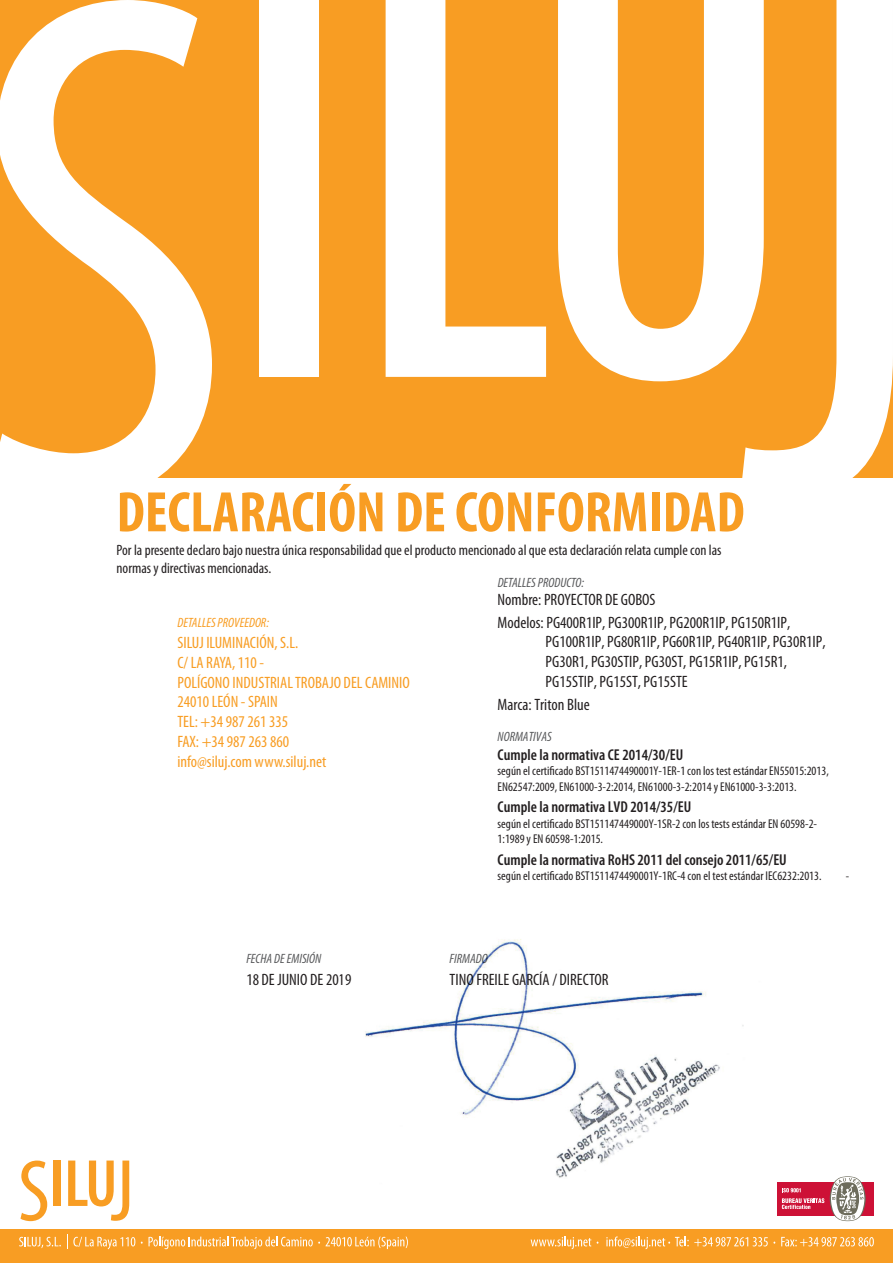
<style>
.page{position:relative;width:893px;height:1263px;background:#fff}
.page>*{position:absolute;margin:0;border:0;box-sizing:border-box;transform-origin:0 0}
.t1{font:700 condensed 57.6px "Myriad Pro";color:#f89d23}
.t2{font:condensed 16.5px/19.8px "Myriad Pro";color:#231f20}
.t3{font:condensed 16.5px/19.8px "Myriad Pro";color:#f89d23}
.t4{font:600 condensed 15.75px "Myriad Pro";color:#231f20}
.t5{font:condensed 15px/18px "Myriad Pro";color:#231f20}
.t6{font:italic condensed 13.5px "Myriad Pro";color:#57585a}
.t7{font:italic condensed 13.5px "Myriad Pro";color:#f89d23}
.t8{font:condensed 12.75px/15.3px "Myriad Pro";color:#231f20}
.t9{font:condensed 12px "Myriad Pro";color:#231f20}
</style>
<div class="page">
<svg style="left:20px;top:1160px;width:27px;height:61px"></svg>
<div style="left:53px;top:1160px;width:7px;height:46px;background:#f89d23"></div>
<svg style="left:68px;top:1160px;width:61px;height:61px"></svg>
<div style="left:0;top:1230px;width:893px;height:33px;background:#f89d23"></div>
<svg style="left:19px;top:1237px;width:42px;height:11px"></svg>
<svg style="left:67px;top:1234px;width:68px;height:15px"></svg>
<svg style="left:149px;top:1236px;width:171px;height:13px"></svg>
<svg style="left:326px;top:1236px;width:82px;height:13px"></svg>
<svg style="left:531px;top:1236px;width:60px;height:13px"></svg>
<svg style="left:606px;top:1236px;width:169px;height:13px"></svg>
<svg style="left:781px;top:1237px;width:93px;height:9px"></svg>
<div style="left:777px;top:1182px;width:97px;height:33px;background:#cd1136"></div>
<svg style="left:830px;top:1176px;width:36px;height:45px"></svg>
<svg style="left:782px;top:1188px;width:19px;height:4px"></svg>
<svg style="left:782px;top:1198px;width:42px;height:11px"></svg>
<div style="left:0;top:0;width:893px;height:478px;background:#f89d23"></div>
<svg style="left:0;top:0;width:212px;height:478px"></svg>
<div style="left:259px;top:0;width:60px;height:377px;background:#fff"></div>
<svg style="left:386px;top:0;width:160px;height:377px"></svg>
<svg style="left:558px;top:0;width:182px;height:381px;fill:#fff"></svg>
<svg style="left:740px;top:0;width:153px;height:478px;fill:#fff"></svg>
<img style="left:365px;top:939px;width:379px;height:239px">
<h1 class="t1" style="left:117px;top:476px;width:630px">DECLARACIÓN DE CONFORMIDAD</h1>
<p class="t5" style="left:117px;top:542px;width:606px">Por la presente declaro bajo nuestra única responsabilidad que el producto mencionado al que esta declaración relata cumple con las normas y directivas mencionadas.</p>
<p class="t6" style="left:498px;top:575px;width:88px">DETALLES PRODUCTO:</p>
<p class="t7" style="left:177px;top:615px;width:93px">DETALLES PROVEEDOR:</p>
<p class="t3" style="left:177px;top:633px;width:234px">SILUJ ILUMINACIÓN, S.L.<br>C/ LA RAYA, 110 -<br>POLÍGONO INDUSTRIALTROBAJO DEL CAMINIO<br>24010 LEÓN - SPAIN<br>TEL: +34 987 261 335<br>FAX: +34 987 263 860<br>info@siluj.com www.siluj.net</p>
<p class="t2" style="left:498px;top:588px;width:294px;line-height:22.8px">Nombre: PROYECTOR DE GOBOS<br>Modelos: PG400R1IP, PG300R1IP, PG200R1IP, PG150R1IP,</p>
<p class="t2" style="left:546px;top:632px;width:281px">PG100R1IP, PG80R1IP, PG60R1IP, PG40R1IP, PG30R1IP,<br>PG30R1, PG30STIP, PG30ST, PG15R1IP, PG15R1,<br>PG15STIP, PG15ST, PG15STE</p>
<p class="t2" style="left:498px;top:695px;width:94px">Marca: Triton Blue</p>
<p class="t6" style="left:498px;top:729px;width:56px">NORMATIVAS</p>
<p class="t4" style="left:498px;top:746px;width:187px">Cumple la normativa CE 2014/30/EU</p>
<p class="t8" style="left:498px;top:764px;width:333px">según el certificado BST1511474490001Y-1ER-1 con los test estándar EN55015:2013,<br>EN62547:2009, EN61000-3-2:2014, EN61000-3-2:2014 y EN61000-3-3:2013.</p>
<p class="t4" style="left:498px;top:799px;width:195px">Cumple la normativa LVD 2014/35/EU</p>
<p class="t8" style="left:498px;top:816px;width:321px">según el certificado BST151147449000Y-1SR-2 con los tests estándar EN 60598-2-<br>1:1989 y EN 60598-1:2015.</p>
<p class="t4" style="left:498px;top:851px;width:291px">Cumple la normativa RoHS 2011 del consejo 2011/65/EU</p>
<p class="t8" style="left:498px;top:869px;width:325px">según el certificado BST1511474490001Y-1RC-4 con el test estándar IEC6232:2013.</p>
<p class="t9" style="left:846px;top:870px;width:5px">-</p>
<p class="t6" style="left:246px;top:951px;width:77px">FECHA DE EMISIÓN</p>
<p class="t2" style="left:246px;top:969px;width:107px">18 DE JUNIO DE 2019</p>
<p class="t6" style="left:450px;top:951px;width:40px">FIRMADO</p>
<p class="t2" style="left:450px;top:969px;width:160px">TINO FREILE GARCÍA / DIRECTOR</p>
</div>
